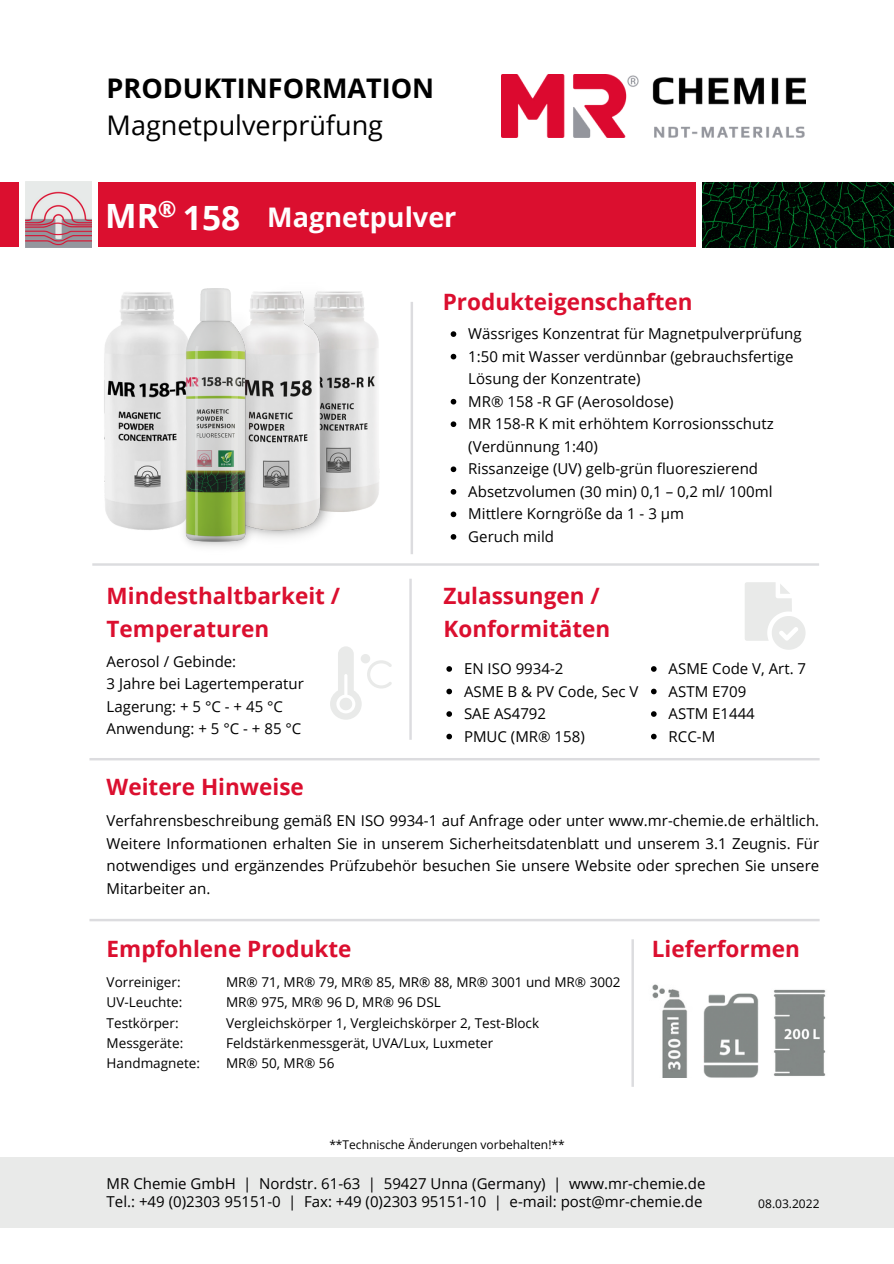
<style>
.page{position:relative;width:894px;height:1264px;background:#fff}
.page>*{position:absolute;margin:0;border:0;box-sizing:border-box;transform-origin:0 0}
.t1{font:700 33.45px "Open Sans";color:#fff}
.t2{font:700 33.45px "Open Sans";color:#fefefe}
.t3{font:27px "Open Sans";color:#000}
.t4{font:700 27px "Open Sans";color:#000}
.t5{font:700 27px "Open Sans";color:#fefefe}
.t6{font:700 22.5px/33.8px "Open Sans";color:#db0f2f}
.t7{font:700 22.5px "Open Sans";color:#fff}
.t8{font:15px/22.5px "Open Sans";color:#000}
.t9{font:13.5px "Open Sans";color:#000}
.t10{font:12px "Open Sans";color:#000}
</style>
<div class="page">
<svg style="left:89px;top:758px;width:730px;height:2px"></svg>
<svg style="left:92px;top:563px;width:726px;height:2px"></svg>
<svg style="left:89px;top:919px;width:730px;height:2px"></svg>
<svg style="left:409px;top:578px;width:2px;height:161px"></svg>
<img style="left:501px;top:74px;width:304px;height:63px">
<div style="left:98px;top:182px;width:597px;height:65px;background:#db0f2f"></div>
<div style="left:0;top:1157px;width:893px;height:71px;background:#e9eae9"></div>
<svg style="left:631px;top:939px;width:2px;height:147px"></svg>
<img style="left:703px;top:993px;width:56px;height:85px">
<svg style="left:745px;top:582px;width:60px;height:67px"></svg>
<div style="left:360px;top:654px;width:10px;height:9px;background:#e9eae9;border-radius:50%"></div>
<svg style="left:367px;top:660px;width:25px;height:28px"></svg>
<svg style="left:330px;top:646px;width:31px;height:73px"></svg>
<img style="left:773px;top:989px;width:53px;height:87px">
<img style="left:702px;top:182px;width:191px;height:66px">
<img style="left:25px;top:181px;width:67px;height:67px">
<div style="left:0;top:182px;width:19px;height:65px;background:#db0f2f"></div>
<svg style="left:446px;top:666px;width:6px;height:5px"></svg>
<svg style="left:446px;top:688px;width:6px;height:6px"></svg>
<svg style="left:446px;top:711px;width:6px;height:5px"></svg>
<svg style="left:446px;top:733px;width:6px;height:6px"></svg>
<svg style="left:450px;top:331px;width:6px;height:6px"></svg>
<svg style="left:450px;top:354px;width:6px;height:5px"></svg>
<svg style="left:450px;top:399px;width:6px;height:5px"></svg>
<svg style="left:450px;top:421px;width:6px;height:6px"></svg>
<svg style="left:450px;top:466px;width:6px;height:6px"></svg>
<svg style="left:450px;top:489px;width:6px;height:5px"></svg>
<svg style="left:450px;top:511px;width:6px;height:6px"></svg>
<svg style="left:450px;top:534px;width:6px;height:5px"></svg>
<svg style="left:651px;top:666px;width:5px;height:5px"></svg>
<svg style="left:651px;top:688px;width:5px;height:6px"></svg>
<svg style="left:651px;top:711px;width:5px;height:5px"></svg>
<svg style="left:651px;top:733px;width:5px;height:6px"></svg>
<svg style="left:410px;top:302px;width:3px;height:252px"></svg>
<img style="left:348px;top:291px;width:31px;height:221px">
<img style="left:223px;top:288px;width:125px;height:250px">
<img style="left:104px;top:292px;width:73px;height:238px">
<img style="left:177px;top:289px;width:88px;height:258px">
<img style="left:652px;top:984px;width:35px;height:93px">
<p class="t4" style="left:107px;top:69px;width:329px">PRODUKTINFORMATION</p>
<p class="t3" style="left:107px;top:106px;width:278px">Magnetpulverprüfung</p>
<p class="t2" style="left:105px;top:192px;width:55px">MR</p>
<p class="t7" style="left:158px;top:193px;width:20px">®</p>
<p class="t5" style="left:267px;top:198px;width:191px">Magnetpulver</p>
<p class="t1" style="left:183px;top:194px;width:59px">158</p>
<p class="t6" style="left:107px;top:578px;width:235px">Mindesthaltbarkeit /<br>Temperaturen</p>
<p class="t8" style="left:107px;top:649px;width:131px">Aerosol / Gebinde:</p>
<p class="t8" style="left:107px;top:672px;width:199px">3 Jahre bei Lagertemperatur</p>
<p class="t8" style="left:107px;top:694px;width:178px">Lagerung: + 5 °C - + 45 °C</p>
<p class="t8" style="left:107px;top:717px;width:196px">Anwendung: + 5 °C - + 85 °C</p>
<p class="t6" style="left:107px;top:769px;width:199px">Weitere Hinweise</p>
<p class="t6" style="left:442px;top:284px;width:251px">Produkteigenschaften</p>
<p class="t8" style="left:468px;top:322px;width:335px">Wässriges Konzentrat für Magnetpulverprüfung</p>
<p class="t8" style="left:468px;top:344px;width:326px">1:50 mit Wasser verdünnbar (gebrauchsfertige<br>Lösung der Konzentrate)</p>
<p class="t8" style="left:468px;top:390px;width:207px">MR® 158 -R GF (Aerosoldose)</p>
<p class="t8" style="left:468px;top:412px;width:307px">MR 158-R K mit erhöhtem Korrosionsschutz (Verdünnung 1:40)</p>
<p class="t8" style="left:468px;top:457px;width:291px">Rissanzeige (UV) gelb-grün fluoreszierend</p>
<p class="t8" style="left:468px;top:480px;width:305px">Absetzvolumen (30 min) 0,1 – 0,2 ml/ 100ml</p>
<p class="t8" style="left:468px;top:502px;width:217px">Mittlere Korngröße da 1 - 3 µm</p>
<p class="t8" style="left:468px;top:525px;width:87px">Geruch mild</p>
<p class="t6" style="left:443px;top:578px;width:168px">Zulassungen /<br>Konformitäten</p>
<p class="t8" style="left:464px;top:657px;width:101px">EN ISO 9934-2</p>
<p class="t8" style="left:464px;top:679px;width:176px">ASME B &amp; PV Code, Sec V</p>
<p class="t8" style="left:464px;top:702px;width:84px">SAE AS4792</p>
<p class="t8" style="left:464px;top:724px;width:122px">PMUC (MR® 158)</p>
<p class="t8" style="left:668px;top:657px;width:139px">ASME Code V, Art. 7</p>
<p class="t8" style="left:668px;top:679px;width:79px">ASTM E709</p>
<p class="t8" style="left:668px;top:702px;width:88px">ASTM E1444</p>
<p class="t8" style="left:668px;top:724px;width:48px">RCC-M</p>
<p class="t8" style="left:107px;top:809px;width:714px;text-align:justify">Verfahrensbeschreibung gemäß EN ISO 9934-1 auf Anfrage oder unter www.mr-chemie.de erhältlich.<br>Weitere Informationen erhalten Sie in unserem Sicherheitsdatenblatt und unserem 3.1 Zeugnis. Für notwendiges und ergänzendes Prüfzubehör besuchen Sie unsere Website oder sprechen Sie unsere Mitarbeiter an.</p>
<p class="t6" style="left:107px;top:931px;width:246px">Empfohlene Produkte</p>
<p class="t9" style="left:107px;top:972px;width:75px">Vorreiniger:</p>
<p class="t9" style="left:107px;top:993px;width:77px">UV-Leuchte:</p>
<p class="t9" style="left:107px;top:1013px;width:73px">Testkörper:</p>
<p class="t9" style="left:107px;top:1033px;width:78px">Messgeräte:</p>
<p class="t9" style="left:107px;top:1053px;width:95px">Handmagnete:</p>
<p class="t9" style="left:226px;top:972px;width:396px">MR® 71, MR® 79, MR® 85, MR® 88, MR® 3001 und MR® 3002</p>
<p class="t9" style="left:226px;top:993px;width:216px">MR® 975, MR® 96 D, MR® 96 DSL</p>
<p class="t9" style="left:226px;top:1013px;width:314px">Vergleichskörper 1, Vergleichskörper 2, Test-Block</p>
<p class="t9" style="left:226px;top:1033px;width:268px">Feldstärkenmessgerät, UVA/Lux, Luxmeter</p>
<p class="t9" style="left:226px;top:1053px;width:110px">MR® 50, MR® 56</p>
<p class="t10" style="left:329px;top:1135px;width:237px">**Technische Änderungen vorbehalten!**</p>
<p class="t6" style="left:651px;top:931px;width:150px">Lieferformen</p>
<p class="t8" style="left:107px;top:1174px;width:600px;line-height:18px">MR Chemie GmbH | Nordstr. 61-63 | 59427 Unna (Germany) | www.mr-chemie.de<br>Tel.: +49 (0)2303 95151-0 | Fax: +49 (0)2303 95151-10 | e-mail: post@mr-chemie.de</p>
<p class="t10" style="left:758px;top:1194px;width:63px">08.03.2022</p>
</div>
